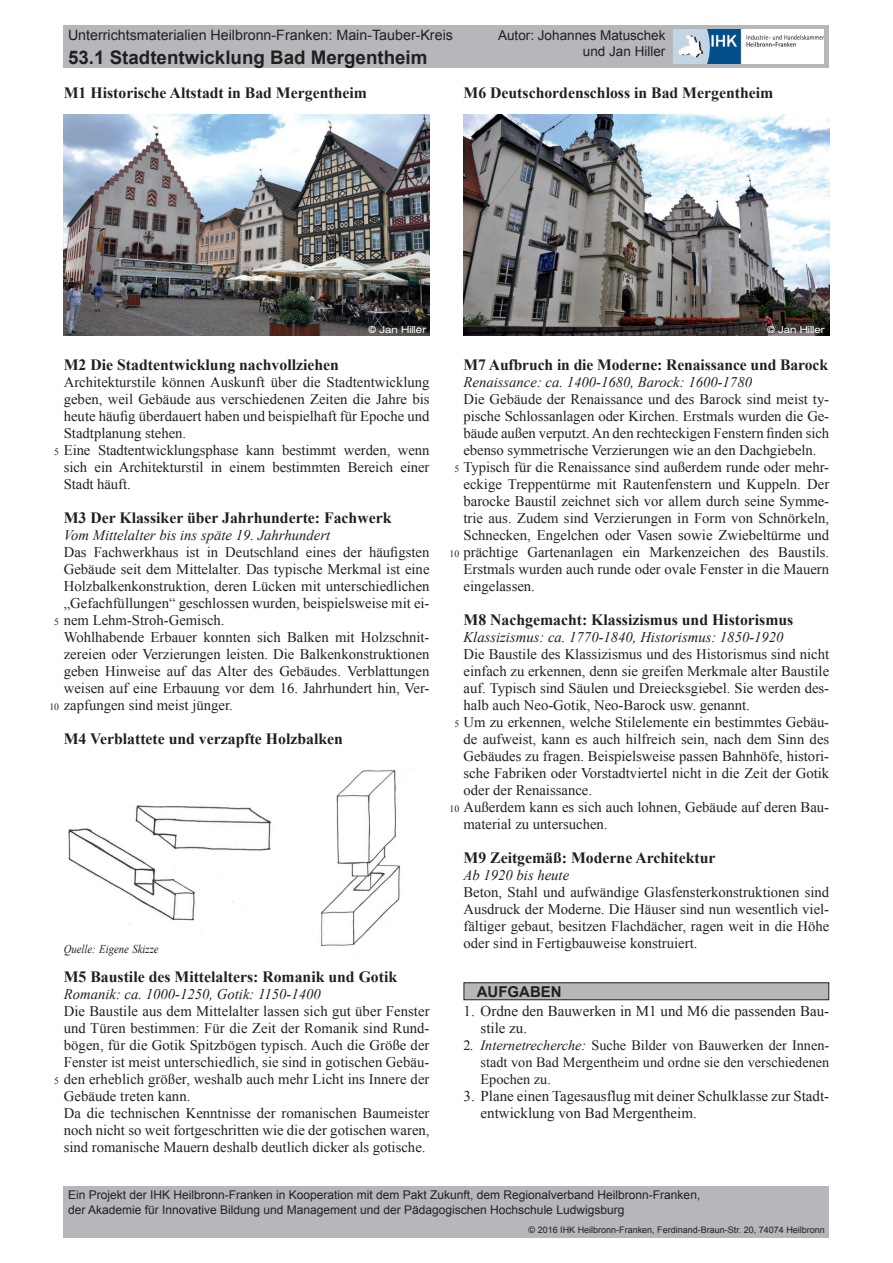
<style>
.page{position:relative;width:893px;height:1263px;background:#fff}
.page>*{position:absolute;margin:0;border:0;box-sizing:border-box;transform-origin:0 0}
.t1{font:700 18.75px "Arial";color:#231f20}
.t2{font:700 15.75px "Times New Roman";color:#231f20}
.t3{font:15px/17px "Times New Roman";color:#231f20}
.t4{font:700 15px "Arial";color:#231f20}
.t5{font:14.7px/17px "Times New Roman";color:#231f20}
.t6{font:italic 14.7px "Times New Roman";color:#231f20}
.t7{font:14.25px/17px "Times New Roman";color:#231f20;text-align:justify}
.t8{font:14.25px "Arial";color:#231f20}
.t9{font:13.5px/16.2px "Arial";color:#231f20;text-align:right}
.t10{font:12px/14.4px "Arial";color:#231f20}
.t11{font:italic 12px "Times New Roman";color:#231f20;scale:.89 1}
.t12{font:expanded 9.75px "Helvetica Neue LT";color:#fff}
.t13{font:9.75px "Times New Roman";color:#231f20}
.t14{font:9px "Arial";color:#231f20}
.s1{font-style:italic}
</style>
<div class="page">
<div style="left:64px;top:26px;width:765px;height:42px;background:#b6b7bb"></div>
<img style="left:673px;top:30px;width:151px;height:34px">
<div style="left:64px;top:1186px;width:765px;height:51px;background:#b6b7bb"></div>
<svg style="left:463px;top:982px;width:367px;height:18px"></svg>
<img style="left:68px;top:805px;width:203px;height:125px">
<img style="left:321px;top:770px;width:80px;height:184px">
<img style="left:64px;top:115px;width:365px;height:221px">
<img style="left:463px;top:115px;width:366px;height:221px">
<p class="t8" style="left:68px;top:26px;width:386px">Unterrichtsmaterialien Heilbronn-Franken: Main-Tauber-Kreis</p>
<p class="t1" style="left:68px;top:45px;width:361px">53.1 Stadtentwicklung Bad Mergentheim</p>
<p class="t2" style="left:64px;top:82px;width:305px">M1 Historische Altstadt in Bad Mergentheim</p>
<p class="t9" style="left:498px;top:27px;width:169px">Autor: Johannes Matuschek und Jan Hiller</p>
<p class="t2" style="left:463px;top:82px;width:311px">M6 Deutschordenschloss in Bad Mergentheim</p>
<p class="t12" style="left:368px;top:323px;width:59px">© Jan Hiller</p>
<p class="t12" style="left:767px;top:323px;width:59px">© Jan Hiller</p>
<p class="t2" style="left:64px;top:354px;width:277px">M2 Die Stadtentwicklung nachvollziehen</p>
<p class="t5" style="left:64px;top:373px;width:367px">Architekturstile können Auskunft über die Stadtentwicklung geben, weil Gebäude aus verschiedenen Zeiten die Jahre bis heute häufig überdauert haben und beispielhaft für Epoche und Stadtplanung stehen.<br>Eine Stadtentwicklungsphase kann bestimmt werden, wenn sich ein Architekturstil in einem bestimmten Bereich einer Stadt häuft.</p>
<p class="t2" style="left:64px;top:507px;width:329px">M3 Der Klassiker über Jahrhunderte: Fachwerk</p>
<p class="t6" style="left:64px;top:525px;width:268px">Vom Mittelalter bis ins späte 19. Jahrhundert</p>
<p class="t5" style="left:64px;top:543px;width:367px">Das Fachwerkhaus ist in Deutschland eines der häufigsten Gebäude seit dem Mittelalter. Das typische Merkmal ist eine Holzbalkenkonstruktion, deren Lücken mit unterschiedlichen „Gefachfüllungen“ geschlossen wurden, beispielsweise mit ei&shy;nem Lehm-Stroh-Gemisch.<br>Wohlhabende Erbauer konnten sich Balken mit Holzschnit&shy;zereien oder Verzierungen leisten. Die Balkenkonstruktionen geben Hinweise auf das Alter des Gebäudes. Verblattungen weisen auf eine Erbauung vor dem 16. Jahrhundert hin, Ver&shy;zapfungen sind meist jünger.</p>
<p class="t2" style="left:64px;top:728px;width:281px">M4 Verblattete und verzapfte Holzbalken</p>
<p class="t13" style="left:54px;top:445px;width:6px">5</p>
<p class="t13" style="left:54px;top:615px;width:6px">5</p>
<p class="t13" style="left:49px;top:700px;width:11px">10</p>
<p class="t11" style="left:64px;top:941px;width:108px">Quelle: Eigene Skizze</p>
<p class="t2" style="left:64px;top:966px;width:335px">M5 Baustile des Mittelalters: Romanik und Gotik</p>
<p class="t6" style="left:64px;top:984px;width:258px">Romanik: ca. 1000-1250, Gotik: 1150-1400</p>
<p class="t5" style="left:64px;top:1003px;width:367px">Die Baustile aus dem Mittelalter lassen sich gut über Fenster und Türen bestimmen: Für die Zeit der Romanik sind Rund&shy;bögen, für die Gotik Spitzbögen typisch. Auch die Größe der Fenster ist meist unterschiedlich, sie sind in gotischen Gebäu&shy;den erheblich größer, weshalb auch mehr Licht ins Innere der Gebäude treten kann.<br>Da die technischen Kenntnisse der romanischen Baumeister noch nicht so weit fortgeschritten wie die der gotischen waren, sind romanische Mauern deshalb deutlich dicker als gotische.</p>
<p class="t13" style="left:54px;top:1074px;width:6px">5</p>
<p class="t2" style="left:463px;top:354px;width:366px">M7 Aufbruch in die Moderne: Renaissance und Barock</p>
<p class="t6" style="left:463px;top:372px;width:290px">Renaissance: ca. 1400-1680, Barock: 1600-1780</p>
<p class="t5" style="left:463px;top:390px;width:367px">Die Gebäude der Renaissance und des Barock sind meist ty&shy;pische Schlossanlagen oder Kirchen. Erstmals wurden die Ge&shy;bäude außen verputzt. An den rechteckigen Fenstern finden sich ebenso symmetrische Verzierungen wie an den Dachgiebeln.<br>Typisch für die Renaissance sind außerdem runde oder mehr&shy;eckige Treppentürme mit Rautenfenstern und Kuppeln. Der barocke Baustil zeichnet sich vor allem durch seine Symme&shy;trie aus. Zudem sind Verzierungen in Form von Schnörkeln, Schnecken, Engelchen oder Vasen sowie Zwiebeltürme und prächtige Gartenanlagen ein Markenzeichen des Baustils.<br>Erstmals wurden auch runde oder ovale Fenster in die Mauern eingelassen.</p>
<p class="t2" style="left:463px;top:609px;width:331px">M8 Nachgemacht: Klassizismus und Historismus</p>
<p class="t6" style="left:463px;top:627px;width:322px">Klassizismus: ca. 1770-1840, Historismus: 1850-1920</p>
<p class="t5" style="left:463px;top:645px;width:367px">Die Baustile des Klassizismus und des Historismus sind nicht einfach zu erkennen, denn sie greifen Merkmale alter Baustile auf. Typisch sind Säulen und Dreiecksgiebel. Sie werden des&shy;halb auch Neo-Gotik, Neo-Barock usw. genannt.<br>Um zu erkennen, welche Stilelemente ein bestimmtes Gebäu&shy;de aufweist, kann es auch hilfreich sein, nach dem Sinn des Gebäudes zu fragen. Beispielsweise passen Bahnhöfe, histori&shy;sche Fabriken oder Vorstadtviertel nicht in die Zeit der Gotik oder der Renaissance.<br>Außerdem kann es sich auch lohnen, Gebäude auf deren Bau&shy;material zu untersuchen.</p>
<p class="t2" style="left:463px;top:847px;width:254px">M9 Zeitgemäß: Moderne Architektur</p>
<p class="t6" style="left:463px;top:865px;width:107px">Ab 1920 bis heute</p>
<p class="t5" style="left:463px;top:884px;width:367px;text-align:justify">Beton, Stahl und aufwändige Glasfensterkonstruktionen sind Ausdruck der Moderne. Die Häuser sind nun wesentlich viel&shy;fältiger gebaut, besitzen Flachdächer, ragen weit in die Höhe oder sind in Fertigbauweise konstruiert.</p>
<p class="t13" style="left:454px;top:462px;width:6px">5</p>
<p class="t13" style="left:449px;top:547px;width:11px">10</p>
<p class="t13" style="left:454px;top:717px;width:6px">5</p>
<p class="t13" style="left:449px;top:802px;width:11px">10</p>
<p class="t4" style="left:477px;top:982px;width:86px">AUFGABEN</p>
<p class="t3" style="left:480px;top:1002px;width:350px;text-indent:-17px">1. Ordne den Bauwerken in M1 und M6 die passenden Bau&shy;stile zu.</p>
<p class="t7" style="left:480px;top:1037px;width:350px;text-indent:-17px">2<span class="s1">. Internetrecherche:</span> Suche Bilder von Bauwerken der Innen&shy;stadt von Bad Mergentheim und ordne sie den verschiedenen Epochen zu.</p>
<p class="t3" style="left:480px;top:1088px;width:350px;text-indent:-17px">3. Plane einen Tagesausflug mit deiner Schulklasse zur Stadt&shy;entwicklung von Bad Mergentheim.</p>
<p class="t10" style="left:68px;top:1188px;width:634px">Ein Projekt der IHK Heilbronn-Franken in Kooperation mit dem Pakt Zukunft, dem Regionalverband Heilbronn-Franken, der Akademie für Innovative Bildung und Management und der Pädagogischen Hochschule Ludwigsburg</p>
<p class="t14" style="left:529px;top:1224px;width:298px">© 2016 IHK Heilbronn-Franken, Ferdinand-Braun-Str. 20, 74074 Heilbronn</p>
</div>
